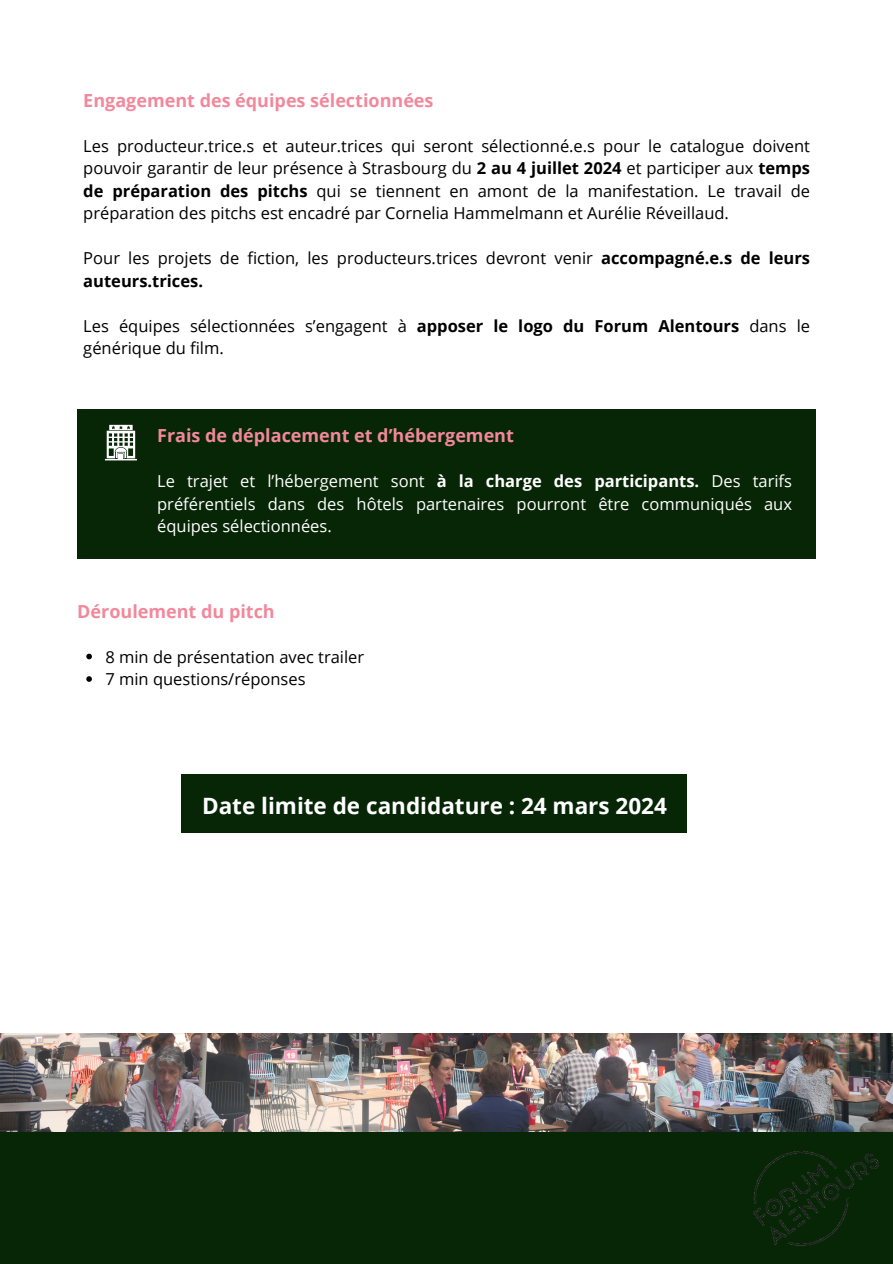
<style>
.page{position:relative;width:893px;height:1264px;background:#fff}
.page>*{position:absolute;margin:0;border:0;box-sizing:border-box;transform-origin:0 0}
.t1{font:700 22.5px "Open Sans";color:#fff}
.t2{font:700 18px "Open Sans";color:#f2889b}
.t3{font:16.5px/22.5px "Open Sans";color:#000}
.t4{font:16.5px/22.5px "Open Sans";color:#fff;text-align:justify}
.s1{font-weight:700}
</style>
<div class="page">
<div style="left:77px;top:409px;width:739px;height:149px;background:#072606"></div>
<svg style="left:105px;top:425px;width:32px;height:35px"></svg>
<div style="left:181px;top:774px;width:506px;height:58px;background:#072606"></div>
<svg style="left:86px;top:653px;width:6px;height:6px"></svg>
<svg style="left:86px;top:676px;width:6px;height:6px"></svg>
<div style="left:0;top:1033px;width:892px;height:230px;background:#072606"></div>
<img style="left:0;top:1033px;width:892px;height:98px">
<img style="left:737px;top:1131px;width:155px;height:115px">
<p class="t2" style="left:83px;top:87px;width:352px">Engagement des équipes sélectionnées</p>
<p class="t3" style="left:83px;top:134px;width:728px;text-align:justify">Les producteur.trice.s et auteur.trices qui seront sélectionné.e.s pour le catalogue doivent pouvoir garantir de leur présence à Strasbourg du <span class="s1">2 au 4 juillet 2024</span> et participer aux <span class="s1">temps de préparation des pitchs</span> qui se tiennent en amont de la manifestation. Le travail de préparation des pitchs est encadré par Cornelia Hammelmann et Aurélie Réveillaud.</p>
<p class="t3" style="left:83px;top:246px;width:728px">Pour les projets de fiction, les producteurs.trices devront venir <span class="s1">accompagné.e.s de leurs auteurs.trices.</span></p>
<p class="t3" style="left:83px;top:314px;width:728px">Les équipes sélectionnées s’engagent à <span class="s1">apposer le logo du Forum Alentours</span> dans le générique du film.</p>
<p class="t2" style="left:157px;top:423px;width:358px">Frais de déplacement et d’hébergement</p>
<p class="t4" style="left:157px;top:469px;width:636px">Le trajet et l’hébergement sont <span class="s1">à la charge des participants.</span> Des tarifs préférentiels dans des hôtels partenaires pourront être communiqués aux équipes sélectionnées.</p>
<p class="t2" style="left:77px;top:598px;width:199px">Déroulement du pitch</p>
<p class="t3" style="left:105px;top:645px;width:260px">8 min de présentation avec trailer</p>
<p class="t3" style="left:105px;top:667px;width:202px">7 min questions/réponses</p>
<p class="t1" style="left:202px;top:789px;width:466px">Date limite de candidature : 24 mars 2024</p>
</div>
